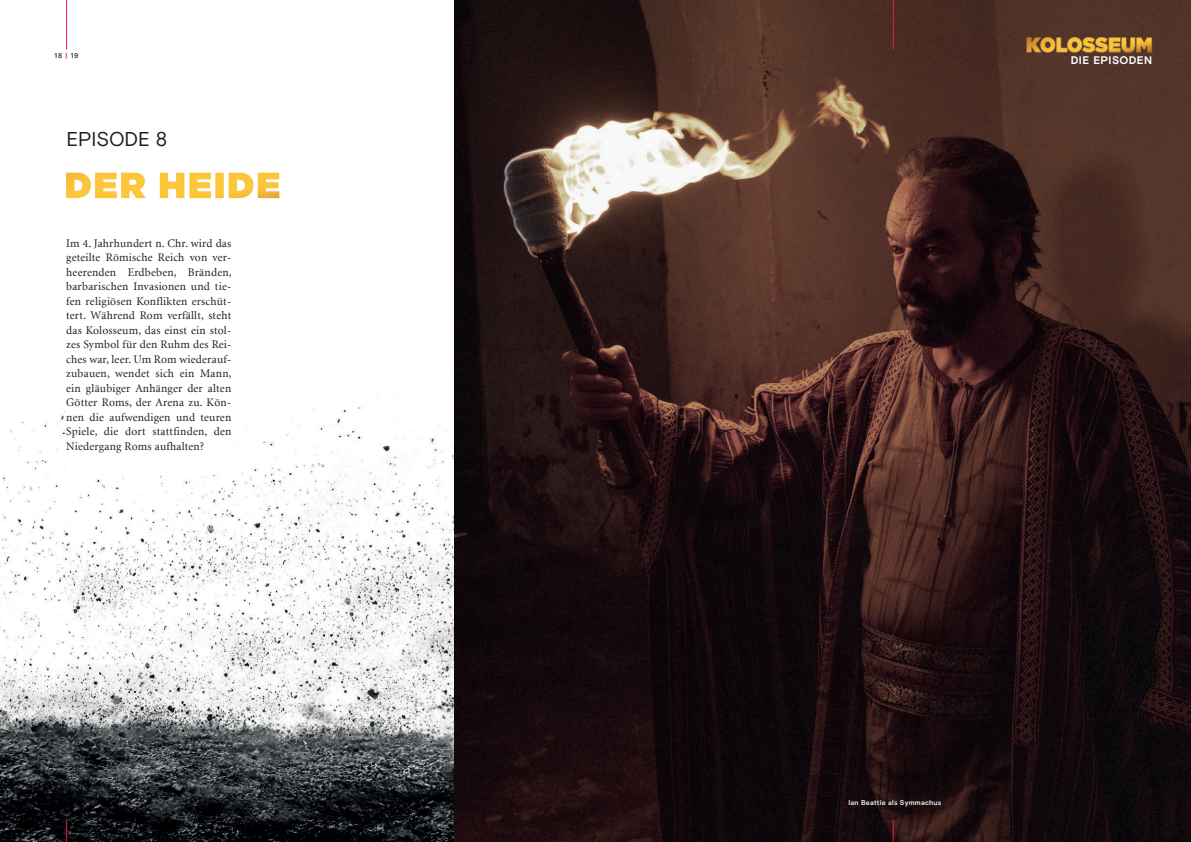
<style>
.page{position:relative;width:1191px;height:842px;background:#fff}
.page>*{position:absolute;margin:0;border:0;box-sizing:border-box;transform-origin:0 0}
.t1{font:20px "Basis Grotesque Pro";letter-spacing:-.005em;color:#231f20}
.t2{font:11.5px/14.5px "Minion LT";letter-spacing:.02em;color:#231f20;text-align:justify}
.t3{font:700 11px "Basis Grotesque Pro";letter-spacing:.035em;color:#fff}
.t4{font:700 7px "Basis Grotesque Pro";letter-spacing:.02em;color:#ececee}
.t5{font:700 7px "Basis Grotesque Pro";color:#3e3e3f}
.s1{color:#ed1a40}
</style>
<div class="page">
<img style="left:0;top:377px;width:454px;height:465px">
<img style="left:454px;top:0;width:736px;height:842px">
<div style="left:66px;top:239px;width:165px;height:236px;background:#fff"></div>
<img style="left:66px;top:172px;width:214px;height:27px">
<img style="left:1024px;top:36px;width:131px;height:19px">
<svg style="left:893px;top:820px;width:1px;height:22px"></svg>
<hr style="left:893px;top:0;width:1px;height:50px;background:#ed1a40">
<svg style="left:66px;top:820px;width:1px;height:22px"></svg>
<hr style="left:66px;top:0;width:1px;height:50px;background:#ed1a40">
<p class="t5" style="left:55px;top:52px;width:25px">18 <span class="s1">|</span> 19</p>
<h1 class="t1" style="left:67px;top:128px;width:102px">EPISODE 8</h1>
<p class="t2" style="left:66px;top:236px;width:167px">Im 4. Jahrhundert n. Chr. wird das geteilte Römische Reich von ver&shy;heerenden Erdbeben, Bränden, barbarischen Invasionen und tie&shy;fen religiösen Konflikten erschüt&shy;tert. Während Rom verfällt, steht das Kolosseum, das einst ein stol&shy;zes Symbol für den Ruhm des Rei&shy;ches war, leer. Um Rom wiederauf&shy;zubauen, wendet sich ein Mann, ein gläubiger Anhänger der alten Götter Roms, der Arena zu. Kön&shy;nen die aufwendigen und teuren Spiele, die dort stattfinden, den Niedergang Roms aufhalten?</p>
<p class="t3" style="left:1070px;top:54px;width:83px">DIE EPISODEN</p>
<p class="t4" style="left:848px;top:799px;width:94px">Ian Beattie als Symmachus</p>
</div>
